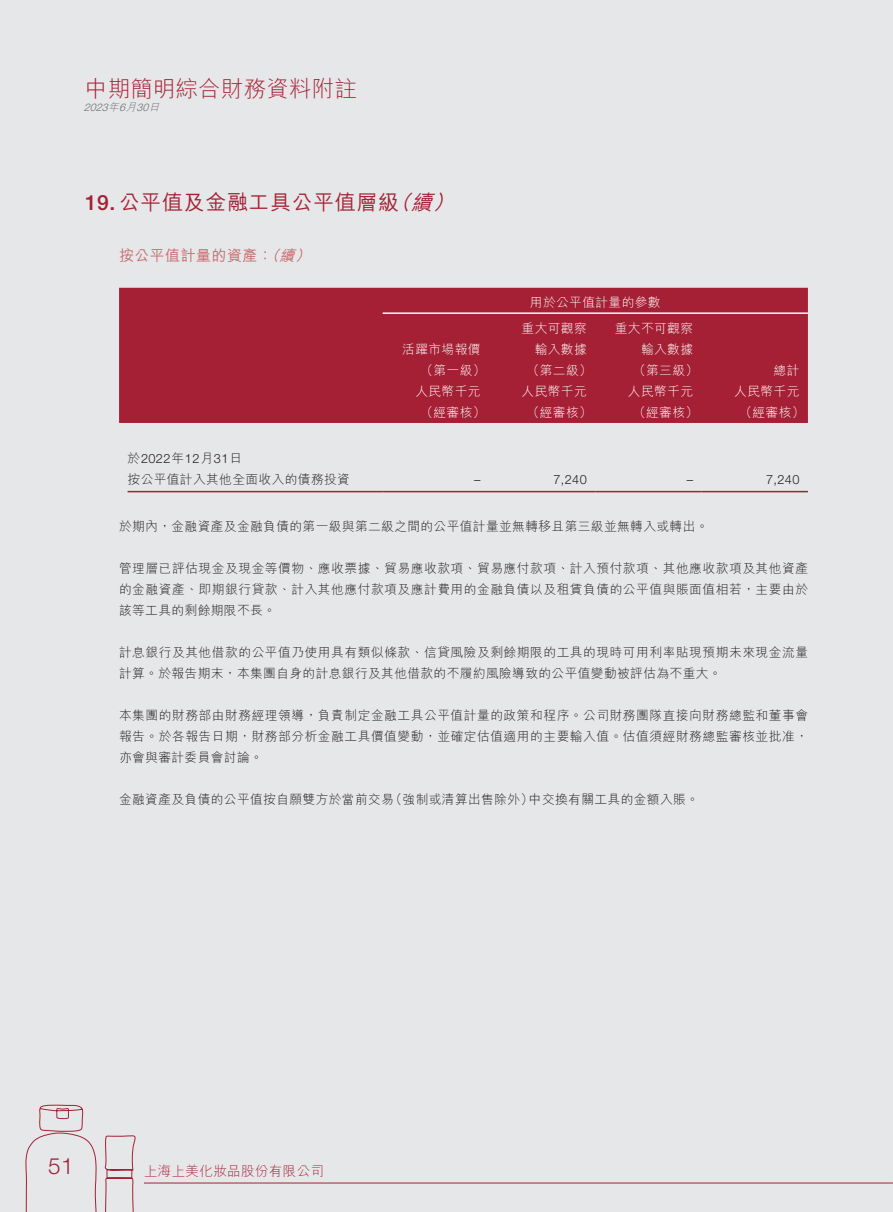
<style>
.page{position:relative;width:893px;height:1212px;background:#e6e7e9}
.page>*{position:absolute;margin:0;border:0;box-sizing:border-box;transform-origin:0 0}
.t1{font:300 22.5px "M Hei HK";letter-spacing:.01em;color:#a62035}
.t2{font:300 22.5px "Helvetica Neue LT Std";color:#a62035}
.t3{font:500 21px "M Hei HK";letter-spacing:.03em;color:#a62035}
.t4{font:italic 500 21px "M Hei HK";color:#a62035}
.t5{font:500 15px "M Hei HK";letter-spacing:.03em;color:#c96a6c}
.t6{font:italic 500 15px "M Hei HK";color:#c96a6c}
.t7{font:300 13.5px "M Hei HK";letter-spacing:.03em;color:#a62035}
.t8{font:300 12.75px/21px "M Hei HK";letter-spacing:.03em;color:#231f20;text-align:justify}
.t9{font:300 12.75px/21px "M Hei HK";letter-spacing:.03em;color:#fff}
.t10{font:300 12.75px "Helvetica Neue LT Std";letter-spacing:.03em;color:#231f20}
.t11{font:italic 300 10.5px "Helvetica Neue LT Std";color:#6c6d70}
.t12{font:italic 300 10.5px "M Hei HK";color:#6c6d70}
.s1{font-family:"Helvetica Neue LT Std"}
.s2{font-style:italic}
.s3{font-family:"M Hei HK"}
</style>
<div class="page">
<hr style="left:144px;top:1182px;width:749px;height:1px;background:#a62035">
<svg style="left:26px;top:1104px;width:71px;height:108px"></svg>
<svg style="left:105px;top:1135px;width:31px;height:77px"></svg>
<div style="left:119px;top:288px;width:689px;height:135px;background:#a62035"></div>
<hr style="left:383px;top:313px;width:425px;height:1px;background:#fff">
<hr style="left:128px;top:491px;width:255px;height:1px;background:#a62035">
<hr style="left:383px;top:491px;width:106px;height:1px;background:#a62035">
<hr style="left:489px;top:491px;width:106px;height:1px;background:#a62035">
<hr style="left:595px;top:491px;width:107px;height:1px;background:#a62035">
<hr style="left:702px;top:491px;width:106px;height:1px;background:#a62035">
<h1 class="t1" style="left:85px;top:77px;width:273px">中期簡明綜合財務資料附註</h1>
<p class="t12" style="left:149px;top:102px;width:15px">日</p>
<p class="t12" style="left:108px;top:102px;width:32px">年月</p>
<p class="t11" style="left:84px;top:101px;width:28px">2023</p>
<p class="t11" style="left:119px;top:101px;width:11px">6</p>
<p class="t11" style="left:136px;top:101px;width:17px">30</p>
<h2 class="t3" style="left:85px;top:187px;width:316px"><span class="s1">19.</span>公平值及金融工具公平值層級</h2>
<p class="t6" style="left:295px;top:244px;width:22px">(</p>
<h2 class="t4" style="left:390px;top:187px;width:30px">（</h2>
<h2 class="t4" style="left:433px;top:187px;width:30px">(</h2>
<h2 class="t4" style="left:411px;top:187px;width:30px">續</h2>
<p class="t5" style="left:119px;top:244px;width:167px">按公平值計量的資產<span class="s2">（</span>：</p>
<p class="t6" style="left:280px;top:244px;width:22px">續</p>
<p class="t9" style="left:420px;top:338px;width:67px;text-indent:-18px">活躍市場報價（第一級(</p>
<p class="t9" style="left:415px;top:380px;width:67px">人民幣千元</p>
<p class="t10" style="left:128px;top:451px;width:116px"><span class="s3">於</span>2022<span class="s3">年</span>12<span class="s3">月</span>31<span class="s3">日</span></p>
<p class="t9" style="left:420px;top:401px;width:67px">（經審核）</p>
<p class="t9" style="left:530px;top:292px;width:132px">用於公平值計量的參數</p>
<p class="t9" style="left:522px;top:317px;width:67px">重大可觀察</p>
<p class="t9" style="left:535px;top:338px;width:54px">輸入數據</p>
<p class="t9" style="left:527px;top:359px;width:67px">（第二級(</p>
<p class="t9" style="left:615px;top:317px;width:80px;text-align:right">重大不可觀察輸入數據</p>
<p class="t9" style="left:633px;top:359px;width:67px">（第三級）</p>
<p class="t9" style="left:522px;top:380px;width:67px">人民幣千元</p>
<p class="t9" style="left:628px;top:380px;width:67px">人民幣千元</p>
<p class="t9" style="left:527px;top:401px;width:67px">（經審核）</p>
<p class="t9" style="left:633px;top:401px;width:67px">（經審核）</p>
<p class="t9" style="left:774px;top:359px;width:27px">總計</p>
<p class="t9" style="left:734px;top:380px;width:67px">人民幣千元</p>
<p class="t9" style="left:739px;top:401px;width:67px">（經審核(</p>
<p class="t8" style="left:128px;top:469px;width:224px">按公平值計入其他全面收入的債務投資</p>
<p class="t8" style="left:119px;top:516px;width:591px">於期內，金融資產及金融負債的第一級與第二級之間的公平值計量並無轉移且第三級並無轉入或轉出。</p>
<p class="t8" style="left:119px;top:558px;width:691px">管理層已評估現金及現金等價物、應收票據、貿易應收款項、貿易應付款項、計入預付款項、其他應收款項及其他資產的金融資產、即期銀行貸款、計入其他應付款項及應計費用的金融負債以及租賃負債的公平值與賬面值相若，主要由於該等工具的剩餘期限不長。</p>
<p class="t8" style="left:119px;top:642px;width:691px">計息銀行及其他借款的公平值乃使用具有類似條款、信貸風險及剩餘期限的工具的現時可用利率貼現預期未來現金流量計算。於報告期末，本集團自身的計息銀行及其他借款的不履約風險導致的公平值變動被評估為不重大。</p>
<p class="t8" style="left:119px;top:705px;width:691px">本集團的財務部由財務經理領導，負責制定金融工具公平值計量的政策和程序。公司財務團隊直接向財務總監和董事會報告。於各報告日期，財務部分析金融工具價值變動，並確定估值適用的主要輸入值。估值須經財務總監審核並批准，亦會與審計委員會討論。</p>
<p class="t8" style="left:529px;top:789px;width:172px">中交換有關工具的金額入賬。</p>
<p class="t10" style="left:553px;top:472px;width:35px">7,240</p>
<p class="t10" style="left:766px;top:472px;width:35px">7,240</p>
<p class="t10" style="left:474px;top:472px;width:8px">–</p>
<p class="t10" style="left:687px;top:472px;width:8px">–</p>
<p class="t8" style="left:390px;top:789px;width:145px">（強制或清算出售除外）</p>
<p class="t8" style="left:119px;top:789px;width:276px">金融資產及負債的公平值按自願雙方於當前交易</p>
<h1 class="t2" style="left:48px;top:1152px;width:27px">51</h1>
<p class="t7" style="left:144px;top:1164px;width:182px">上海上美化妝品股份有限公司</p>
</div>
